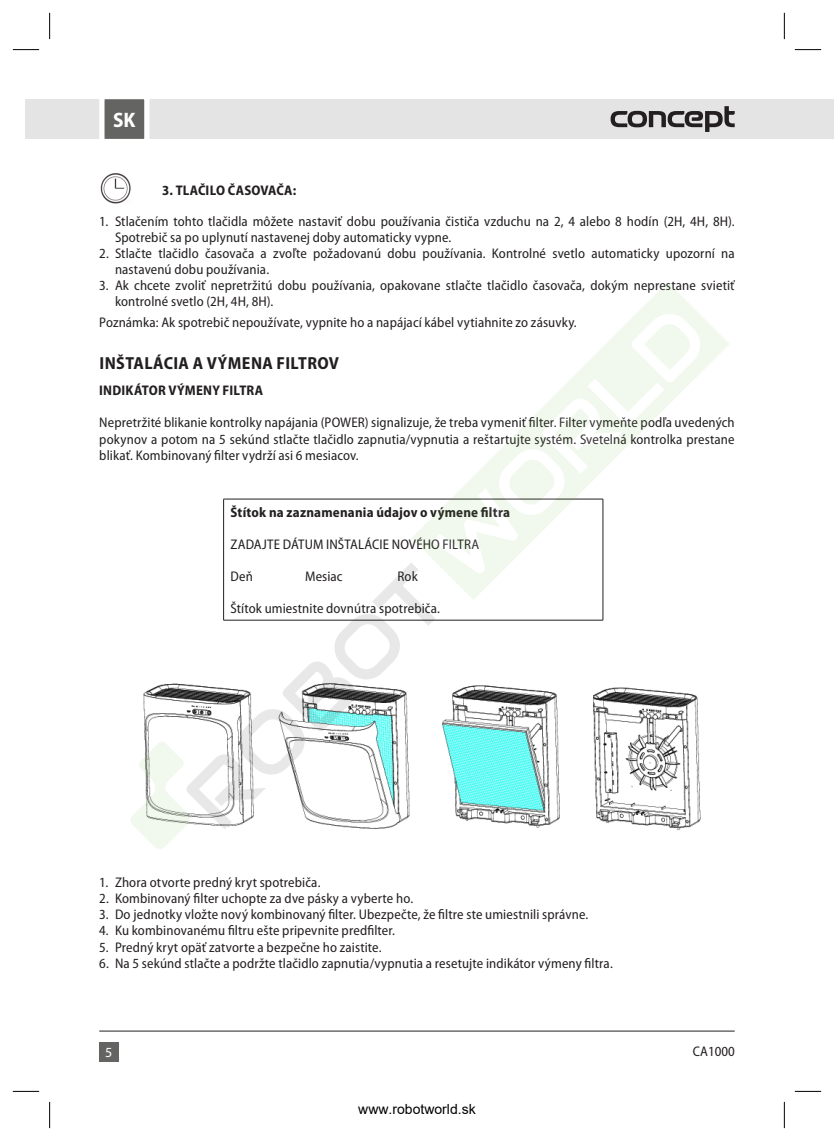
<style>
.page{position:relative;width:834px;height:1141px;background:#fff}
.page>*{position:absolute;margin:0;border:0;box-sizing:border-box;transform-origin:0 0}
.t1{font:700 semi-condensed 21px "Myriad Pro";color:#fff}
.Nadpis_moje_CZ{font:700 semi-condensed 17.5px "Myriad Pro";letter-spacing:.02em;color:#231f20}
.Odrážky-moje_norm_čí{font:semi-condensed 14px/16.1px "Myriad Pro";letter-spacing:.01em;color:#231f20}
.Odrážky-moje_bold{font:semi-condensed 14px "Myriad Pro";letter-spacing:.01em;color:#231f20}
.Odrážky-moje_norm_čí-2{font:700 semi-condensed 14px "Myriad Pro";letter-spacing:.015em;color:#231f20}
.Odrážky-moje_bold-2{font:700 semi-condensed 14px "Myriad Pro";letter-spacing:.015em;color:#231f20}
.t2{font:14px "Arial";color:#000}
.t3{font:14px "Myriad Pro";color:#fff}
</style>
<div class="page">
<div style="left:784px;top:99px;width:49px;height:40px;background:#e4e4e4"></div>
<div style="left:25px;top:99px;width:759px;height:40px;background:#e4e4e4"></div>
<div style="left:99px;top:1042px;width:20px;height:20px;background:#646463"></div>
<svg style="left:833px;top:106px;width:1px;height:26px"></svg>
<svg style="left:610px;top:106px;width:124px;height:26px"></svg>
<svg style="left:99px;top:99px;width:51px;height:40px;background:#868686"></svg>
<hr style="left:99px;top:1031px;width:635px;height:1px;background:#231f20">
<img style="left:100px;top:174px;width:31px;height:29px">
<svg style="left:13px;top:49px;width:26px;height:1px"></svg>
<svg style="left:794px;top:49px;width:27px;height:1px"></svg>
<svg style="left:13px;top:1091px;width:26px;height:1px"></svg>
<svg style="left:794px;top:1091px;width:27px;height:1px"></svg>
<svg style="left:49px;top:13px;width:1px;height:26px"></svg>
<svg style="left:49px;top:1102px;width:1px;height:26px"></svg>
<svg style="left:783px;top:13px;width:1px;height:26px"></svg>
<svg style="left:783px;top:1102px;width:1px;height:26px"></svg>
<svg style="left:646px;top:282px;width:83px;height:82px"></svg>
<svg style="left:131px;top:304px;width:578px;height:545px"></svg>
<h1 class="t1" style="left:113px;top:108px;width:24px">SK</h1>
<p class="Odrážky-moje_norm_čí-2" style="left:162px;top:182px;width:135px">3. TLAČILO ČASOVAČA:</p>
<p class="Odrážky-moje_norm_čí" style="left:115px;top:213px;width:621px;text-indent:-16px">1. Stlačením tohto tlačidla môžete nastaviť dobu používania čističa vzduchu na 2, 4 alebo 8 hodín (2H, 4H, 8H).<br>Spotrebič sa po uplynutí nastavenej doby automaticky vypne.</p>
<p class="Odrážky-moje_norm_čí" style="left:115px;top:245px;width:621px;text-indent:-16px">2. Stlačte tlačidlo časovača a zvoľte požadovanú dobu používania. Kontrolné svetlo automaticky upozorní na nastavenú dobu používania.</p>
<p class="Odrážky-moje_norm_čí" style="left:115px;top:277px;width:621px;text-indent:-16px">3. Ak chcete zvoliť nepretržitú dobu používania, opakovane stlačte tlačidlo časovača, dokým neprestane svietiť kontrolné svetlo (2H, 4H, 8H).</p>
<p class="Odrážky-moje_norm_čí" style="left:99px;top:315px;width:479px">Poznámka: Ak spotrebič nepoužívate, vypnite ho a napájací kábel vytiahnite zo zásuvky.</p>
<p class="Nadpis_moje_CZ" style="left:99px;top:354px;width:241px">INŠTALÁCIA A VÝMENA FILTROV</p>
<p class="Odrážky-moje_norm_čí-2" style="left:99px;top:383px;width:165px">INDIKÁTOR VÝMENY FILTRA</p>
<p class="Odrážky-moje_norm_čí" style="left:99px;top:415px;width:636px;text-align:justify">Nepretržité blikanie kontrolky napájania (POWER) signalizuje, že treba vymeniť filter. Filter vymeňte podľa uvedených pokynov a potom na 5 sekúnd stlačte tlačidlo zapnutia/vypnutia a reštartujte systém. Svetelná kontrolka prestane blikať. Kombinovaný filter vydrží asi 6 mesiacov.</p>
<p class="Odrážky-moje_bold-2" style="left:230px;top:504px;width:281px">Štítok na zaznamenania údajov o výmene filtra</p>
<p class="Odrážky-moje_bold" style="left:230px;top:536px;width:250px">ZADAJTE DÁTUM INŠTALÁCIE NOVÉHO FILTRA</p>
<p class="Odrážky-moje_bold" style="left:230px;top:569px;width:24px">Deň</p>
<p class="Odrážky-moje_bold" style="left:305px;top:569px;width:39px">Mesiac</p>
<p class="Odrážky-moje_bold" style="left:397px;top:569px;width:22px">Rok</p>
<p class="Odrážky-moje_bold" style="left:230px;top:601px;width:211px">Štítok umiestnite dovnútra spotrebiča.</p>
<p class="Odrážky-moje_norm_čí" style="left:99px;top:875px;width:223px">1. Zhora otvorte predný kryt spotrebiča.</p>
<p class="Odrážky-moje_norm_čí" style="left:99px;top:891px;width:315px">2. Kombinovaný filter uchopte za dve pásky a vyberte ho.</p>
<p class="Odrážky-moje_norm_čí" style="left:99px;top:907px;width:490px">3. Do jednotky vložte nový kombinovaný filter. Ubezpečte, že filtre ste umiestnili správne.</p>
<p class="Odrážky-moje_norm_čí" style="left:99px;top:923px;width:297px">4. Ku kombinovanému filtru ešte pripevnite predfilter.</p>
<p class="Odrážky-moje_norm_čí" style="left:99px;top:939px;width:284px">5. Predný kryt opäť zatvorte a bezpečne ho zaistite.</p>
<p class="Odrážky-moje_norm_čí" style="left:99px;top:955px;width:515px">6. Na 5 sekúnd stlačte a podržte tlačidlo zapnutia/vypnutia a resetujte indikátor výmeny filtra.</p>
<p class="t3" style="left:105px;top:1044px;width:9px">5</p>
<p class="Odrážky-moje_norm_čí" style="left:692px;top:1043px;width:43px">CA1000</p>
<p class="t2" style="left:358px;top:1099px;width:119px">www.robotworld.sk</p>
</div>
